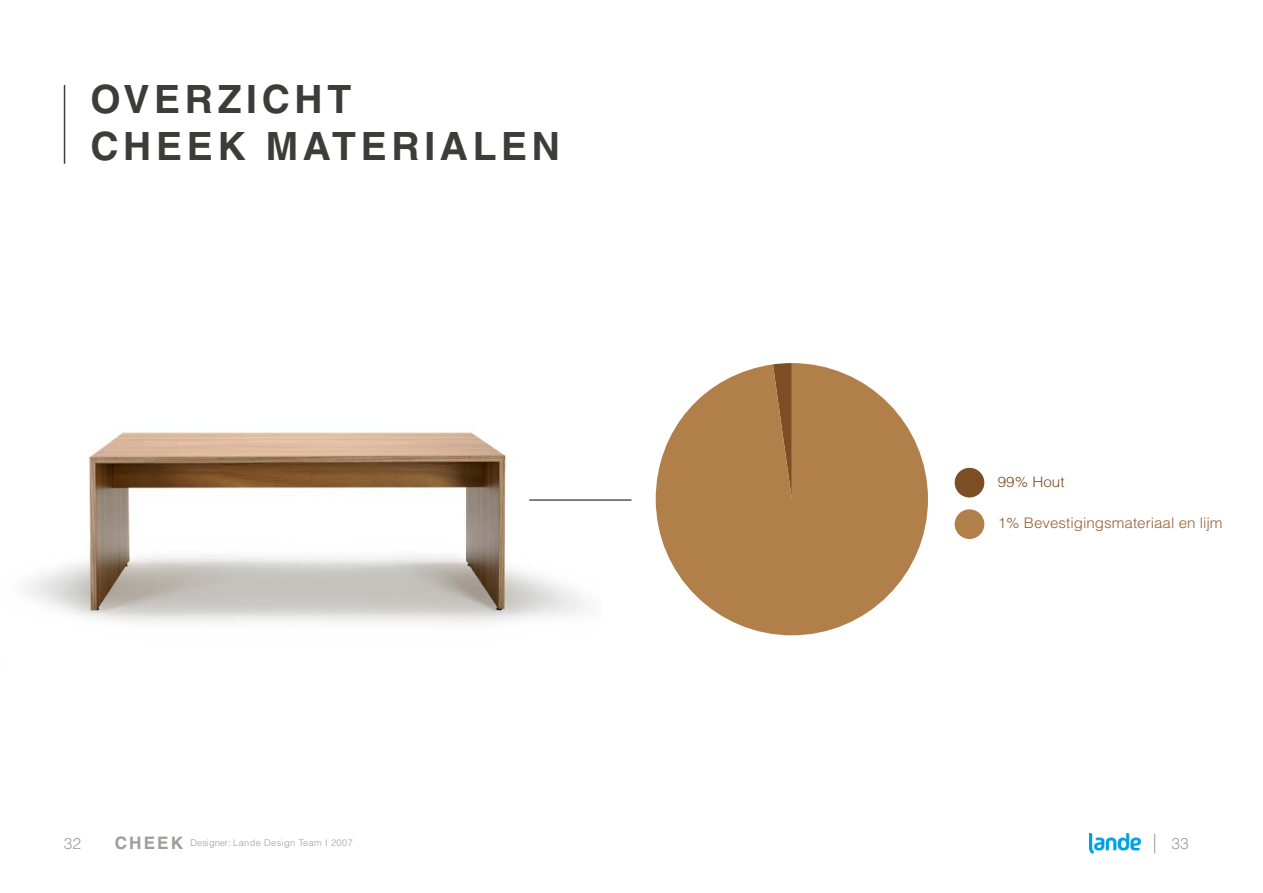
<style>
.page{position:relative;width:1263px;height:893px;background:#fff}
.page>*{position:absolute;margin:0;border:0;box-sizing:border-box;transform-origin:0 0}
.t1{font:700 39px/46.8px "Helvetica LT Std";letter-spacing:.12em;color:#3c3c3b}
.t2{font:300 15.6px "Helvetica LT Std";color:#9d9d9c}
.t3{font:300 14.55px "Helvetica LT Std";color:#936037;scale:1.05 1}
.t4{font:300 14.55px "Helvetica LT Std";color:#7d4e24;scale:1.05 1}
.t5{font:300 9.3px "Helvetica LT Std";letter-spacing:.04em;color:#9d9d9c}
.s1{font-weight:700;font-size:17.25px}
</style>
<div class="page">
<img style="left:1089px;top:833px;width:51px;height:20px">
<svg style="left:1154px;top:833px;width:1px;height:20px"></svg>
<img style="left:25px;top:432px;width:576px;height:191px">
<hr style="left:529px;top:500px;width:102px;height:1px;background:#000">
<hr style="left:64px;top:85px;width:1px;height:79px;background:#3c3c3b">
<svg style="left:656px;top:363px;width:272px;height:272px;fill:#b17f4a"></svg>
<div style="left:955px;top:468px;width:29px;height:29px;background:#7d4e24;border-radius:50%"></div>
<div style="left:955px;top:509px;width:29px;height:30px;background:#b17f4a;border-radius:50%"></div>
<h1 class="t1" style="left:90px;top:75px;width:471px">OVERZICHT<br>CHEEK MATERIALEN</h1>
<h3 class="t4" style="left:998px;top:473px;width:65px">99% Hout</h3>
<h3 class="t3" style="left:998px;top:514px;width:216px">1% Bevestigingsmateriaal en lijm</h3>
<h2 class="t2" style="left:64px;top:834px;width:19px">32</h2>
<p class="t5" style="left:115px;top:837px;width:239px"><span class="s1">CHEEK</span> Designer: Lande Design Team I 2007</p>
<h2 class="t2" style="left:1171px;top:834px;width:19px">33</h2>
</div>
